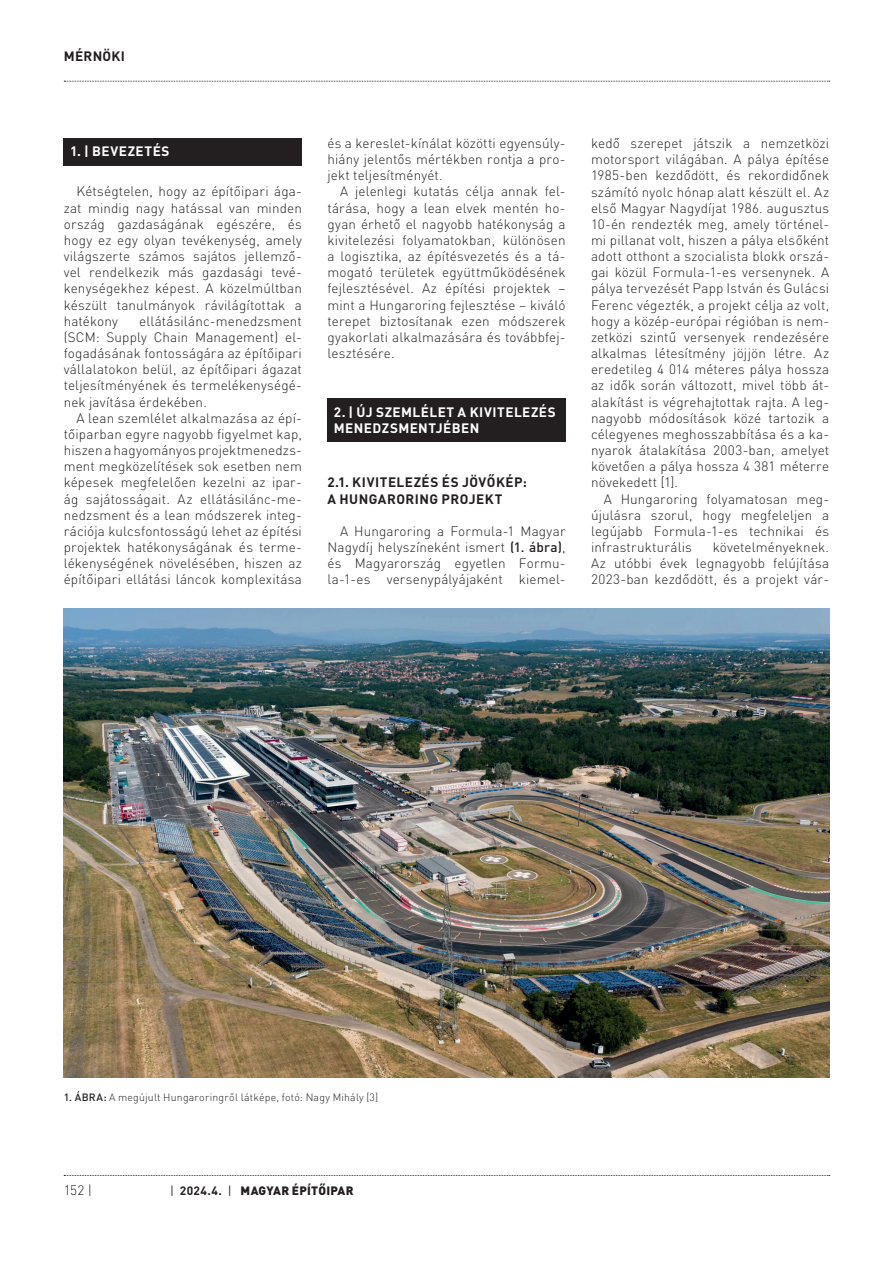
<style>
.page{position:relative;width:893px;height:1263px;background:#fff}
.page>*{position:absolute;margin:0;border:0;box-sizing:border-box;transform-origin:0 0}
.t1{font:300 13.5px/16.2px "DIN Pro";letter-spacing:.01em;color:#231f20;text-align:justify}
.t2{font:700 13.5px/16.2px "DIN Pro";letter-spacing:.035em;color:#fff}
.t3{font:700 13.5px/16.2px "DIN Pro";letter-spacing:.03em;color:#231f20}
.t4{font:900 12px "DIN Pro";letter-spacing:.015em;color:#231f20}
.t5{font:300 10.5px "DIN Pro";letter-spacing:.02em;color:#231f20}
.s1{font-weight:500}
.s2{font-weight:400}
.s3{font-weight:700}
</style>
<div class="page">
<svg style="left:64px;top:81px;width:766px;height:1px"></svg>
<svg style="left:64px;top:1175px;width:766px;height:1px"></svg>
<div style="left:64px;top:138px;width:238px;height:27px;background:#231f20"></div>
<div style="left:327px;top:399px;width:239px;height:43px;background:#231f20"></div>
<img style="left:64px;top:609px;width:765px;height:468px">
<p class="t3" style="left:64px;top:46px;width:62px">MÉRNÖKI</p>
<p class="t2" style="left:70px;top:142px;width:101px">1. | BEVEZETÉS</p>
<p class="t1" style="left:64px;top:182px;width:240px;text-indent:13px">Kétségtelen, hogy az építőipari ága&shy;zat mindig nagy hatással van minden ország gazdaságának egészére, és hogy ez egy olyan tevékenység, amely világszerte számos sajátos jellemző&shy;vel rendelkezik más gazdasági tevé&shy;kenységekhez képest. A közelmúltban készült tanulmányok rávilágítottak a hatékony</p>
<p class="t1" style="left:64px;top:312px;width:240px;text-indent:75px">ellátásilánc-menedzsment (SCM: Supply Chain Management) el&shy;fogadásának fontosságára az építőipari vállalatokon belül, az építőipari ágazat teljesítményének és termelékenységé&shy;nek javítása érdekében.</p>
<p class="t1" style="left:64px;top:409px;width:240px;text-indent:13px">A lean szemlélet alkalmazása az épí&shy;tőiparban egyre nagyobb figyelmet kap, hiszen a hagyományos projektmenedzs&shy;ment megközelítések sok esetben nem képesek megfelelően kezelni az ipar&shy;ág sajátosságait. Az ellátásilánc-me&shy;nedzsment és a lean módszerek integ&shy;rációja kulcsfontosságú lehet az építési projektek hatékonyságának és terme&shy;lékenységének növelésében, hiszen az építőipari ellátási láncok komplexitása</p>
<p class="t1" style="left:327px;top:134px;width:240px">és a kereslet-kínálat közötti egyensúly&shy;hiány jelentős mértékben rontja a pro&shy;jekt teljesítményét.</p>
<p class="t1" style="left:327px;top:182px;width:240px;text-indent:13px">A jelenlegi kutatás célja annak fel&shy;tárása, hogy a lean elvek mentén ho&shy;gyan érhető el nagyobb hatékonyság a kivitelezési folyamatokban, különösen a logisztika, az építésvezetés és a tá&shy;mogató területek együttműködésének fejlesztésével. Az építési projektek – mint a Hungaroring fejlesztése – kiváló terepet biztosítanak ezen módszerek gyakorlati alkalmazására és továbbfej&shy;lesztésére.</p>
<p class="t2" style="left:334px;top:402px;width:223px">2. | ÚJ SZEMLÉLET A KIVITELEZÉS<br>MENEDZSMENTJÉBEN</p>
<p class="t3" style="left:327px;top:473px;width:201px">2.1. KIVITELEZÉS ÉS JÖVŐKÉP:<br>A HUNGARORING PROJEKT</p>
<p class="t1" style="left:327px;top:522px;width:240px;text-indent:13px">A Hungaroring a Formula-1 Magyar Nagydíj helyszíneként ismert <span class="s1">(1. ábra)</span>, és Magyarország egyetlen Formu&shy;la-1-es versenypályájaként kiemel-</p>
<p class="t1" style="left:591px;top:134px;width:240px">kedő szerepet játszik a nemzetközi motorsport világában. A pálya építése 1985-ben kezdődött, és rekordidőnek számító nyolc hónap alatt készült el. Az első Magyar Nagydíjat 1986. augusztus 10-én rendezték meg, amely történel&shy;mi pillanat volt, hiszen a pálya elsőként adott otthont a szocialista blokk orszá&shy;gai közül Formula-1-es versenynek. A pálya tervezését Papp István és Gulácsi Ferenc végezték, a projekt célja az volt, hogy a közép-európai régióban is nem&shy;zetközi szintű versenyek rendezésére alkalmas létesítmény jöjjön létre. Az eredetileg 4 014 méteres pálya hossza az idők során változott, mivel több át&shy;alakítást is végrehajtottak rajta. A leg&shy;nagyobb módosítások közé tartozik a célegyenes meghosszabbítása és a ka&shy;nyarok átalakítása 2003-ban, amelyet követően a pálya hossza 4 381 méterre növekedett [1].</p>
<p class="t1" style="left:591px;top:489px;width:240px;text-indent:13px">A Hungaroring folyamatosan meg&shy;újulásra szorul, hogy megfeleljen a legújabb Formula-1-es technikai és infrastrukturális</p>
<p class="t1" style="left:591px;top:538px;width:240px;text-indent:122px">követelményeknek.<br>Az utóbbi évek legnagyobb felújítása 2023-ban kezdődött, és a projekt vár-</p>
<p class="t5" style="left:64px;top:1089px;width:316px"><span class="s1">1. ÁBRA:</span> A megújult Hungaroringről látképe, fotó: Nagy Mihály [3]</p>
<p class="t1" style="left:64px;top:1181px;width:30px">152 |</p>
<p class="t4" style="left:170px;top:1180px;width:185px"><span class="s2">|</span> <span class="s3">2024.4.</span> <span class="s2">|</span> MAGYAR ÉPÍTŐIPAR</p>
</div>
